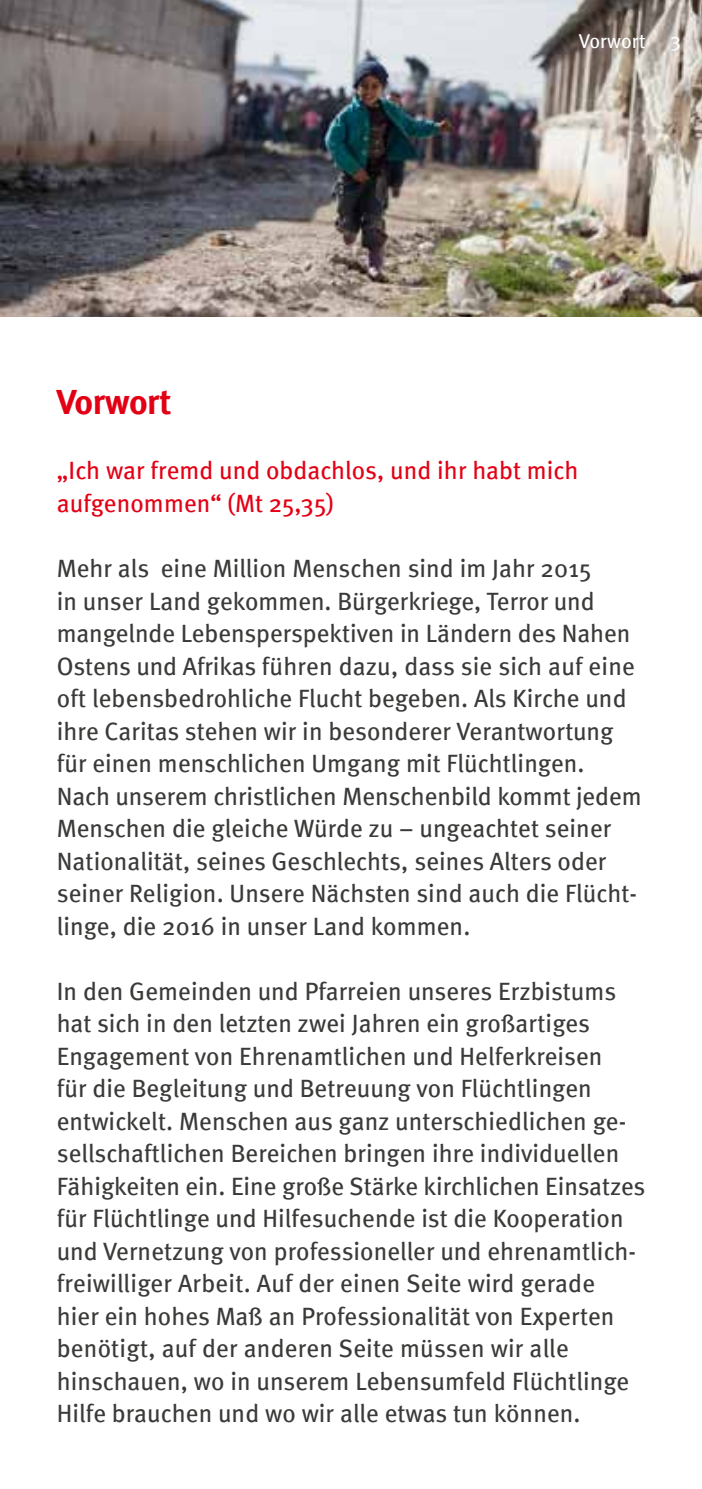
<style>
.page{position:relative;width:702px;height:1489px;background:#fff}
.page>*{position:absolute;margin:0;border:0;box-sizing:border-box;transform-origin:0 0}
.t1{font:700 35px "Meta";letter-spacing:-.01em;color:#e30015}
.t2{font:25px/32.5px "Meta";letter-spacing:.005em;color:#3a3a39}
.t3{font:25px/32.5px "Meta";letter-spacing:.005em;color:#e30015}
.t4{font:20px "Meta";letter-spacing:.005em;color:#fff}
</style>
<div class="page">
<img style="left:0;top:0;width:702px;height:317px">
<p class="t4" style="left:579px;top:29px;width:68px">Vorwort</p>
<p class="t4" style="left:670px;top:29px;width:12px">3</p>
<h1 class="t1" style="left:57px;top:381px;width:116px">Vorwort</h1>
<p class="t3" style="left:57px;top:454px;width:523px">„Ich war fremd und obdachlos, und ihr habt mich aufgenommen“ (Mt 25,35)</p>
<p class="t2" style="left:57px;top:551px;width:586px">Mehr als eine Million Menschen sind im Jahr 2015<br>in unser Land gekommen. Bürgerkriege, Terror und mangelnde Lebensperspektiven in Ländern des Nahen Ostens und Afrikas führen dazu, dass sie sich auf eine oft lebensbedrohliche Flucht begeben. Als Kirche und ihre Caritas stehen wir in besonderer Verantwortung für einen menschlichen Umgang mit Flüchtlingen.<br>Nach unserem christlichen Menschenbild kommt jedem Menschen die gleiche Würde zu – ungeachtet seiner Nationalität, seines Geschlechts, seines Alters oder seiner Religion. Unsere Nächsten sind auch die Flücht&shy;linge, die 2016 in unser Land kommen.</p>
<p class="t2" style="left:57px;top:974px;width:590px">In den Gemeinden und Pfarreien unseres Erzbistums hat sich in den letzten zwei Jahren ein großartiges Engagement von Ehrenamtlichen und Helferkreisen<br>für die Begleitung und Betreuung von Flüchtlingen entwickelt. Menschen aus ganz unterschiedlichen ge&shy;sellschaftlichen Bereichen bringen ihre individuellen Fähigkeiten ein. Eine große Stärke kirchlichen Einsatzes für Flüchtlinge und Hilfesuchende ist die Kooperation und Vernetzung von professioneller und ehrenamtlich&shy;freiwilliger Arbeit. Auf der einen Seite wird gerade<br>hier ein hohes Maß an Professionalität von Experten benötigt, auf der anderen Seite müssen wir alle hinschauen, wo in unserem Lebensumfeld Flüchtlinge Hilfe brauchen und wo wir alle etwas tun können.</p>
</div>
